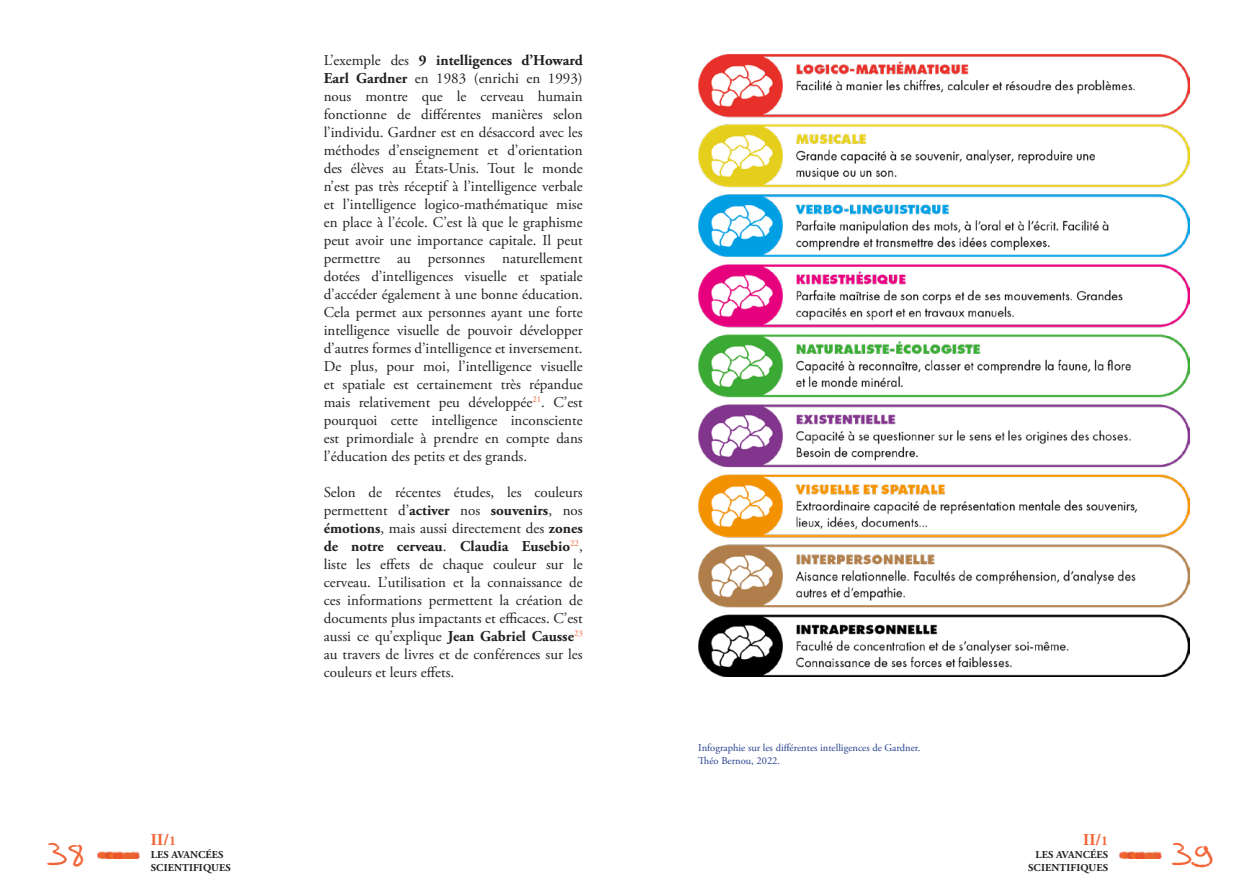
<style>
.page{position:relative;width:1259px;height:893px;background:#fff}
.page>*{position:absolute;margin:0;border:0;box-sizing:border-box;transform-origin:0 0}
.t1{font:19.5px "Typo Mmoire";color:#f26537}
.t2{font:700 16.5px "Adobe Garamond Pro";color:#f26537}
.Texte{font:15px/18px "Adobe Garamond Pro";color:#231f20;text-align:justify}
.Légende_img{font:10.5px "Adobe Garamond Pro";color:#253f8e}
.t3{font:700 10.5px/12.6px "Adobe Garamond Pro";letter-spacing:.015em;color:#231f20;text-align:right}
.s1{font-weight:700}
.s2{font-size:13.5px}
</style>
<div class="page">
<img style="left:1120px;top:851px;width:41px;height:7px">
<img style="left:98px;top:851px;width:41px;height:7px">
<img style="left:698px;top:54px;width:491px;height:623px">
<p class="Texte" style="left:324px;top:52px;width:260px">L’exemple des <span class="s1">9 intelligences d’Howard Earl Gardner</span> en 1983 (enrichi en 1993) nous montre que le cerveau humain fonctionne de différentes manières selon l’individu. Gardner est en désaccord avec les méthodes d’enseignement et d’orientation des élèves au États-Unis. Tout le monde n’est pas très réceptif à l’intelligence verbale et l’intelligence logico-mathématique mise en place à l’école. C’est là que le graphisme peut avoir une importance capitale. Il peut permettre au personnes naturellement dotées d’intelligences visuelle et spatiale d’accéder également à une bonne éducation.<br>Cela permet aux personnes ayant une forte intelligence visuelle de pouvoir développer d’autres formes d’intelligence et inversement.<br>De plus, pour moi, l’intelligence visuelle et spatiale est certainement très répandue mais relativement peu développée<sup>21</sup>. C’est pourquoi cette intelligence inconsciente est primordiale à prendre en compte dans l’éducation des petits et des grands.</p>
<p class="Texte" style="left:324px;top:484px;width:260px">Selon de récentes études, les couleurs permettent d’<span class="s1">activer</span> nos <span class="s1">souvenirs</span>, nos <span class="s1">émotions</span>, mais aussi directement des <span class="s1">zones de notre cerveau</span>. <span class="s1">Claudia Eusebio</span><sup>22</sup>, liste les effets de chaque couleur sur le cerveau. L’utilisation et la connaissance de ces informations permettent la création de documents plus impactants et efficaces. C’est aussi ce qu’explique <span class="s1">Jean Gabriel Causse</span><sup>23 </sup>au travers de livres et de conférences sur les couleurs et leurs effets.</p>
<p class="Légende_img" style="left:698px;top:741px;width:224px">Infographie sur les différentes intelligences de Gardner.</p>
<p class="Légende_img" style="left:698px;top:754px;width:83px">Théo Bernou, 2022.</p>
<p class="t2" style="left:151px;top:831px;width:27px">II/<span class="s2">1</span></p>
<p class="t3" style="left:151px;top:849px;width:81px;text-align:left">LES AVANCÉES<br>SCIENTIFIQUES</p>
<p class="t2" style="left:1083px;top:831px;width:27px">II/<span class="s2">1</span></p>
<p class="t3" style="left:1028px;top:849px;width:81px">LES AVANCÉES<br>SCIENTIFIQUES</p>
<h1 class="t1" style="left:47px;top:841px;width:42px">38</h1>
<h1 class="t1" style="left:1171px;top:841px;width:42px">39</h1>
</div>
